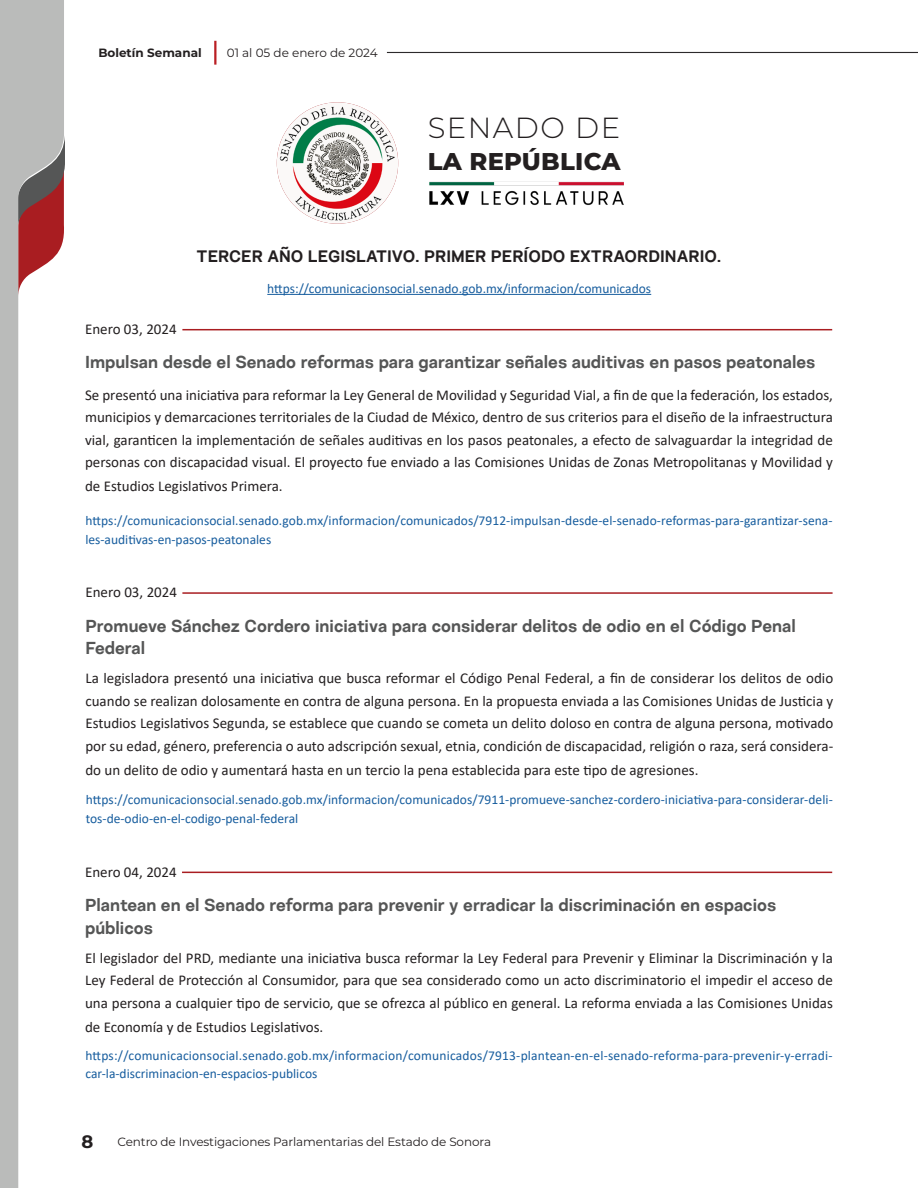
<style>
.page{position:relative;width:918px;height:1188px;background:#fff}
.page>*{position:absolute;margin:0;border:0;box-sizing:border-box;transform-origin:0 0}
.t1{font:300 29.1px "Montserrat";letter-spacing:.05em;color:#231f20}
.t2{font:800 24.3px "Montserrat";letter-spacing:.01em;color:#231f20}
.t3{font:700 18px "Montserrat";color:#231f20}
.t4{font:700 17.25px/22.5px "Nurom";color:#555656}
.t5{font:700 16.5px "Nurom";color:#231f20}
.t6{font:15px/22.5px "Calibri";color:#231f20;text-align:justify}
.t7{font:13.5px/19.5px "Calibri";letter-spacing:.005em;color:#175d9e}
.t8{font:12px "Montserrat";letter-spacing:-.01em;color:#231f20}
.t9{font:700 12px "Montserrat";color:#231f20}
</style>
<div class="page">
<hr style="left:214px;top:41px;width:2px;height:24px;background:#ba1f24">
<svg style="left:64px;top:136px;width:1px;height:35px"></svg>
<svg style="left:0;top:0;width:64px;height:1188px"></svg>
<hr style="left:387px;top:52px;width:531px;height:1px;background:#2c2a2b">
<img style="left:277px;top:102px;width:121px;height:122px;border-radius:61px">
<img style="left:429px;top:181px;width:194px;height:24px">
<hr style="left:182px;top:329px;width:650px;height:1px;background:#a91d21">
<hr style="left:267px;top:294px;width:384px;height:1px;background:#175d9e">
<hr style="left:182px;top:592px;width:651px;height:2px;background:#a91d21">
<hr style="left:182px;top:872px;width:650px;height:1px;background:#a91d21">
<p class="t9" style="left:98px;top:44px;width:105px">Boletín Semanal</p>
<p class="t8" style="left:227px;top:45px;width:152px">01 al 05 de enero de 2024</p>
<p class="t1" style="left:428px;top:108px;width:194px">SENADO DE</p>
<p class="t2" style="left:428px;top:143px;width:194px">LA REPÚBLICA</p>
<p class="t5" style="left:197px;top:245px;width:526px">TERCER AÑO LEGISLATIVO. PRIMER PERÍODO EXTRAORDINARIO.</p>
<p class="t6" style="left:85px;top:317px;width:93px">Enero 03, 2024</p>
<p class="t7" style="left:267px;top:278px;width:385px">https://comunicacionsocial.senado.gob.mx/informacion/comunicados</p>
<p class="t4" style="left:85px;top:351px;width:732px">Impulsan desde el Senado reformas para garantizar señales auditivas en pasos peatonales</p>
<p class="t6" style="left:85px;top:383px;width:749px">Se presentó una iniciativa para reformar la Ley General de Movilidad y Seguridad Vial, a fin de que la federación, los estados, municipios y demarcaciones territoriales de la Ciudad de México, dentro de sus criterios para el diseño de la infraestructura vial, garanticen la implementación de señales auditivas en los pasos peatonales, a efecto de salvaguardar la integridad de personas con discapacidad visual. El proyecto fue enviado a las Comisiones Unidas de Zonas Metropolitanas y Movilidad y</p>
<p class="t6" style="left:85px;top:475px;width:199px">de Estudios Legislativos Primera.</p>
<p class="t7" style="left:85px;top:510px;width:749px">https://comunicacionsocial.senado.gob.mx/informacion/comunicados/7912-impulsan-desde-el-senado-reformas-para-garantizar-sena&shy;les-auditivas-en-pasos-peatonales</p>
<p class="t6" style="left:85px;top:581px;width:93px">Enero 03, 2024</p>
<p class="t4" style="left:85px;top:615px;width:712px">Promueve Sánchez Cordero iniciativa para considerar delitos de odio en el Código Penal<br>Federal</p>
<p class="t6" style="left:85px;top:667px;width:749px">La legisladora presentó una iniciativa que busca reformar el Código Penal Federal, a fin de considerar los delitos de odio cuando se realizan dolosamente en contra de alguna persona. En la propuesta enviada a las Comisiones Unidas de Justicia y Estudios Legislativos Segunda, se establece que cuando se cometa un delito doloso en contra de alguna persona, motivado por su edad, género, preferencia o auto adscripción sexual, etnia, condición de discapacidad, religión o raza, será considera-</p>
<p class="t6" style="left:85px;top:758px;width:615px">do un delito de odio y aumentará hasta en un tercio la pena establecida para este tipo de agresiones.</p>
<p class="t7" style="left:86px;top:789px;width:749px">https://comunicacionsocial.senado.gob.mx/informacion/comunicados/7911-promueve-sanchez-cordero-iniciativa-para-considerar-deli&shy;tos-de-odio-en-el-codigo-penal-federal</p>
<p class="t6" style="left:85px;top:860px;width:93px">Enero 04, 2024</p>
<p class="t4" style="left:85px;top:894px;width:693px">Plantean en el Senado reforma para prevenir y erradicar la discriminación en espacios</p>
<p class="t4" style="left:85px;top:916px;width:69px">públicos</p>
<p class="t6" style="left:85px;top:946px;width:749px">El legislador del PRD, mediante una iniciativa busca reformar la Ley Federal para Prevenir y Eliminar la Discriminación y la Ley Federal de Protección al Consumidor, para que sea considerado como un acto discriminatorio el impedir el acceso de una persona a cualquier tipo de servicio, que se ofrezca al público en general. La reforma enviada a las Comisiones Unidas</p>
<p class="t6" style="left:85px;top:1015px;width:240px">de Economía y de Estudios Legislativos.</p>
<p class="t7" style="left:85px;top:1046px;width:749px;line-height:18px">https://comunicacionsocial.senado.gob.mx/informacion/comunicados/7913-plantean-en-el-senado-reforma-para-prevenir-y-erradi&shy;car-la-discriminacion-en-espacios-publicos</p>
<p class="t3" style="left:81px;top:1129px;width:13px">8</p>
<p class="t8" style="left:118px;top:1133px;width:375px">Centro de Investigaciones Parlamentarias del Estado de Sonora</p>
</div>
